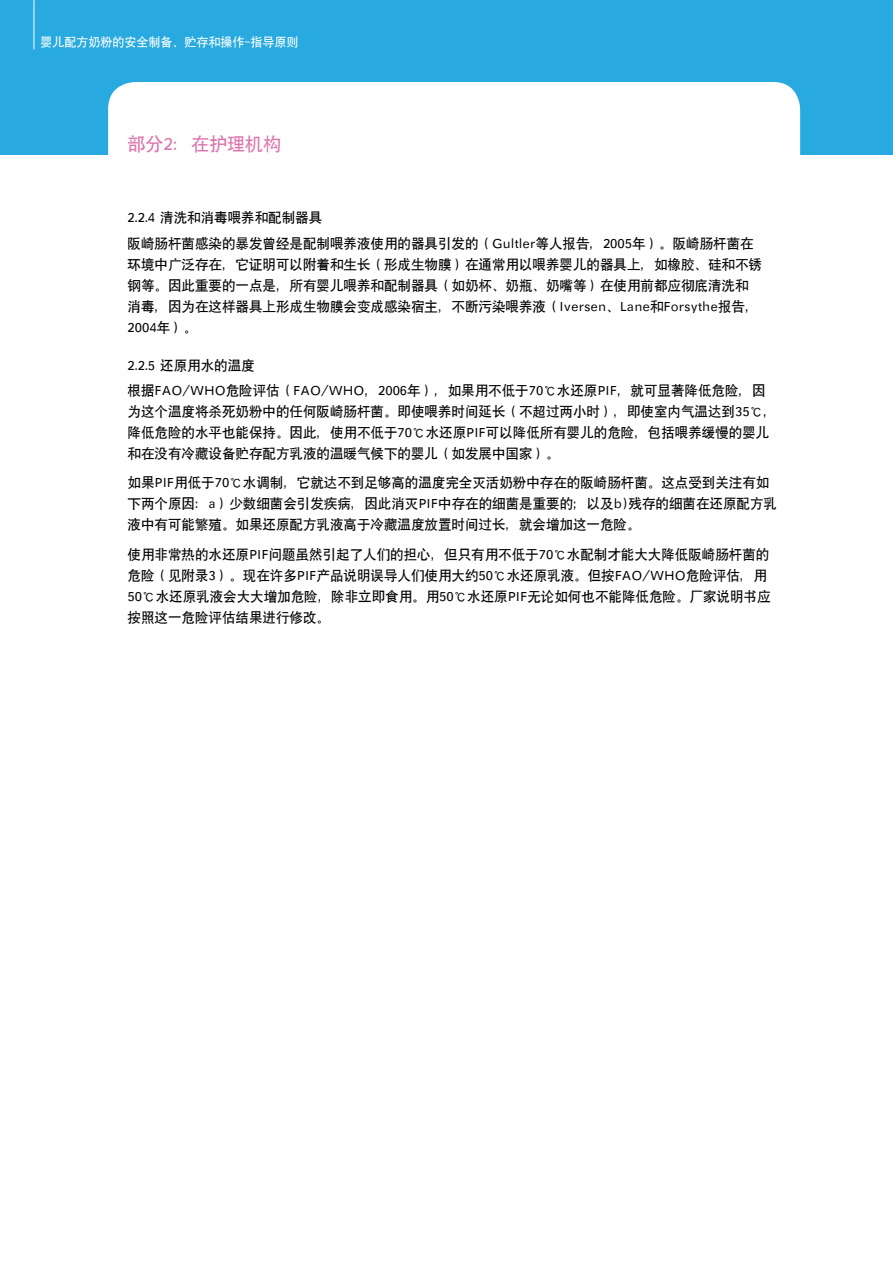
<style>
.page{position:relative;width:893px;height:1263px;background:#fff}
.page>*{position:absolute;margin:0;border:0;box-sizing:border-box;transform-origin:0 0}
.t1{font:18px "SIL Hei Med Jian";color:#dc75ae}
.t2{font:13.5px/21px "SIL Hei Med Jian";color:#000}
.t3{font:12px "SIL Hei Med Jian";color:#fff}
</style>
<div class="page">
<div style="left:0;top:0;width:893px;height:154px;background:#28aae1"></div>
<hr style="left:34px;top:0;width:1px;height:49px;background:#fff">
<div style="left:108px;top:82px;width:692px;height:107px;background:#fff;border-radius:27px"></div>
<p class="t3" style="left:41px;top:34px;width:259px">婴儿配方奶粉的安全制备、贮存和操作-指导原则</p>
<h1 class="t1" style="left:128px;top:132px;width:155px">部分2：在护理机构</h1>
<p class="t2" style="left:128px;top:204px;width:628px;line-height:25.2px">2.2.4 清洗和消毒喂养和配制器具<br>阪崎肠杆菌感染的暴发曾经是配制喂养液使用的器具引发的（Gultler等人报告，2005年）。阪崎肠杆菌在</p>
<p class="t2" style="left:128px;top:252px;width:636px">环境中广泛存在，它证明可以附着和生长（形成生物膜）在通常用以喂养婴儿的器具上，如橡胶、硅和不锈钢等。因此重要的一点是，所有婴儿喂养和配制器具（如奶杯、奶瓶、奶嘴等）在使用前都应彻底清洗和消毒，因为在这样器具上形成生物膜会变成感染宿主，不断污染喂养液（Iversen、Lane和Forsythe报告，2004年）。</p>
<p class="t2" style="left:128px;top:351px;width:639px;line-height:25.2px">2.2.5 还原用水的温度<br>根据FAO/WHO危险评估（FAO/WHO，2006年），如果用不低于70℃水还原PIF，就可显著降低危险，因</p>
<p class="t2" style="left:128px;top:400px;width:651px">为这个温度将杀死奶粉中的任何阪崎肠杆菌。即使喂养时间延长（不超过两小时），即使室内气温达到35℃，降低危险的水平也能保持。因此，使用不低于70℃水还原PIF可以降低所有婴儿的危险，包括喂养缓慢的婴儿和在没有冷藏设备贮存配方乳液的温暖气候下的婴儿（如发展中国家）。</p>
<p class="t2" style="left:128px;top:471px;width:651px">如果PIF用低于70℃水调制，它就达不到足够高的温度完全灭活奶粉中存在的阪崎肠杆菌。这点受到关注有如下两个原因：a）少数细菌会引发疾病，因此消灭PIF中存在的细菌是重要的；以及b)残存的细菌在还原配方乳液中有可能繁殖。如果还原配方乳液高于冷藏温度放置时间过长，就会增加这一危险。</p>
<p class="t2" style="left:128px;top:543px;width:644px">使用非常热的水还原PIF问题虽然引起了人们的担心，但只有用不低于70℃水配制才能大大降低阪崎肠杆菌的危险（见附录3）。现在许多PIF产品说明误导人们使用大约50℃水还原乳液。但按FAO/WHO危险评估，用50℃水还原乳液会大大增加危险，除非立即食用。用50℃水还原PIF无论如何也不能降低危险。厂家说明书应按照这一危险评估结果进行修改。</p>
</div>
